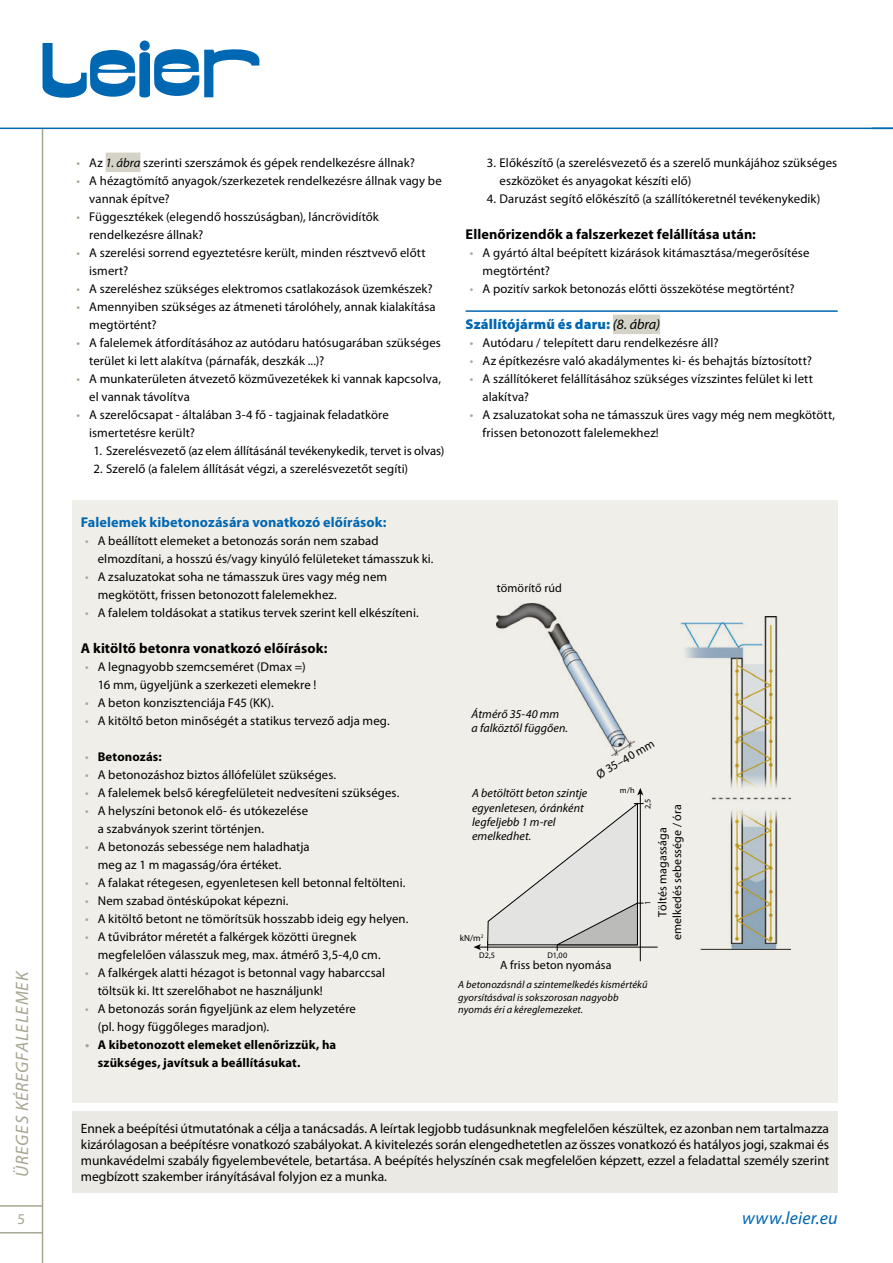
<style>
.page{position:relative;width:893px;height:1263px;background:#fff}
.page>*{position:absolute;margin:0;border:0;box-sizing:border-box;transform-origin:0 0}
.t1{font:italic 18px "Myriad Pro";letter-spacing:.045em;color:#a7a592}
.t2{font:italic 18px "Myriad Pro";letter-spacing:.01em;color:#0067b2}
.t3{font:15px "Myriad Pro";color:#a7a592}
.t4{font:700 14.25px "Myriad Pro";letter-spacing:.005em;color:#000}
.t5{font:700 14.25px "Myriad Pro";letter-spacing:.005em;color:#0067b2}
.t6{font:900 14.25px "Myriad Pro";letter-spacing:.01em;color:#0067b2}
.t7{font:13.5px/16.2px "Myriad Pro";color:#000;text-align:justify}
.t8{font:12.75px/18px "Myriad Pro";letter-spacing:.01em;color:#000}
.t9{font:700 12.75px/18px "Myriad Pro";letter-spacing:.01em;color:#000}
.t10{font:italic 12px/14.4px "Myriad Pro";letter-spacing:.005em;color:#000}
.t11{font:12px/14.4px "Myriad Pro";letter-spacing:.01em;color:#000;text-align:center}
.t12{font:italic 10.5px/12.6px "Myriad Pro";letter-spacing:.01em;color:#000}
.t13{font:9px "Myriad Pro";color:#000}
.t14{font:8.25px "Myriad Pro";color:#000}
.s1{color:#a7a592}
.s2{font-style:italic}
.s3{font-weight:400;font-style:italic;color:#000}
.s4{font-weight:400;color:#a7a592}
</style>
<div class="page">
<svg style="left:43px;top:41px;width:216px;height:57px"></svg>
<hr style="left:0;top:128px;width:893px;height:1px;background:#0067b2">
<hr style="left:42px;top:129px;width:1px;height:1134px;background:#a7a592">
<hr style="left:0;top:1205px;width:43px;height:1px;background:#a7a592">
<hr style="left:0;top:1232px;width:43px;height:1px;background:#a7a592">
<div style="left:72px;top:1111px;width:766px;height:82px;background:#ebe9e3"></div>
<div style="left:72px;top:500px;width:766px;height:603px;background:#efeee8"></div>
<hr style="left:640px;top:793px;width:1px;height:168px;background:#000">
<svg style="left:637px;top:788px;width:6px;height:7px"></svg>
<hr style="left:479px;top:947px;width:179px;height:1px;background:#000">
<svg style="left:473px;top:944px;width:8px;height:6px"></svg>
<svg style="left:487px;top:802px;width:157px;height:149px"></svg>
<img style="left:681px;top:616px;width:109px;height:334px">
<img style="left:496px;top:604px;width:139px;height:152px">
<hr style="left:466px;top:310px;width:372px;height:2px;background:#0067b2">
<div style="left:613px;top:315px;width:47px;height:19px;background:#d5d3c7"></div>
<div style="left:106px;top:153px;width:34px;height:19px;background:#d5d3c7"></div>
<h1 class="t1" style="left:11px;top:1177px;width:208px;rotate:-90deg">ÜREGES KÉREGFALELEMEK</h1>
<p class="t8" style="left:77px;top:153px;width:340px"><span class="s1">•</span> Az <span class="s2">1. ábra</span> szerinti szerszámok és gépek rendelkezésre állnak?</p>
<p class="t8" style="left:89px;top:171px;width:354px;text-indent:-13px"><span class="s1">•</span> A hézagtömítő anyagok/szerkezetek rendelkezésre állnak vagy be vannak építve?</p>
<p class="t8" style="left:89px;top:207px;width:291px;text-indent:-13px"><span class="s1">•</span> Függesztékek (elegendő hosszúságban), láncrövidítők rendelkezésre állnak?</p>
<p class="t8" style="left:89px;top:243px;width:338px;text-indent:-13px"><span class="s1">•</span> A szerelési sorrend egyeztetésre került, minden résztvevő előtt ismert?</p>
<p class="t8" style="left:77px;top:279px;width:358px"><span class="s1">•</span> A szereléshez szükséges elektromos csatlakozások üzemkészek?</p>
<p class="t8" style="left:89px;top:297px;width:348px;text-indent:-13px"><span class="s1">•</span> Amennyiben szükséges az átmeneti tárolóhely, annak kialakítása megtörtént?</p>
<p class="t8" style="left:89px;top:333px;width:353px;text-indent:-13px"><span class="s1">•</span> A falelemek átfordításához az autódaru hatósugarában szükséges terület ki lett alakítva (párnafák, deszkák ...)?</p>
<p class="t8" style="left:89px;top:369px;width:353px;text-indent:-13px"><span class="s1">•</span> A munkaterületen átvezető közművezetékek ki vannak kapcsolva, el vannak távolítva</p>
<p class="t8" style="left:89px;top:405px;width:301px;text-indent:-13px"><span class="s1">•</span> A szerelőcsapat - általában 3-4 fő - tagjainak feladatköre ismertetésre került?</p>
<p class="t8" style="left:94px;top:441px;width:352px">1. Szerelésvezető (az elem állításánál tevékenykedik, tervet is olvas)</p>
<p class="t8" style="left:94px;top:459px;width:316px">2. Szerelő (a falelem állítását végzi, a szerelésvezetőt segíti)</p>
<p class="t8" style="left:500px;top:153px;width:339px;text-indent:-13px">3. Előkészítő (a szerelésvezető és a szerelő munkájához szükséges eszközöket és anyagokat készíti elő)</p>
<p class="t8" style="left:487px;top:189px;width:335px">4. Daruzást segítő előkészítő (a szállítókeretnél tevékenykedik)</p>
<p class="t4" style="left:466px;top:225px;width:292px">Ellenőrizendők a falszerkezet felállítása után:</p>
<p class="t8" style="left:483px;top:243px;width:328px;text-indent:-13px"><span class="s1">•</span> A gyártó által beépített kizárások kitámasztása/megerősítése megtörtént?</p>
<p class="t8" style="left:470px;top:279px;width:326px"><span class="s1">•</span> A pozitív sarkok betonozás előtti összekötése megtörtént?</p>
<p class="t6" style="left:466px;top:316px;width:196px">Szállítójármű és daru: <span class="s3">(8. ábra)</span></p>
<p class="t8" style="left:470px;top:333px;width:250px"><span class="s1">•</span> Autódaru / telepített daru rendelkezésre áll?</p>
<p class="t8" style="left:470px;top:351px;width:344px"><span class="s1">•</span> Az építkezésre való akadálymentes ki- és behajtás bíztosított?</p>
<p class="t8" style="left:483px;top:369px;width:332px;text-indent:-13px"><span class="s1">•</span> A szállítókeret felállításához szükséges vízszintes felület ki lett alakítva?</p>
<p class="t8" style="left:483px;top:405px;width:354px;text-indent:-13px"><span class="s1">•</span> A zsaluzatokat soha ne támasszuk üres vagy még nem megkötött, frissen betonozott falelemekhez!</p>
<p class="t5" style="left:81px;top:513px;width:307px">Falelemek kibetonozására vonatkozó előírások:</p>
<p class="t8" style="left:98px;top:531px;width:337px;text-indent:-13px"><span class="s1">•</span> A beállított elemeket a betonozás során nem szabad elmozdítani, a hosszú és/vagy kinyúló felületeket támasszuk ki.</p>
<p class="t8" style="left:98px;top:567px;width:291px;text-indent:-13px"><span class="s1">•</span> A zsaluzatokat soha ne támasszuk üres vagy még nem megkötött, frissen betonozott falelemekhez.</p>
<p class="t8" style="left:85px;top:603px;width:335px"><span class="s1">•</span> A falelem toldásokat a statikus tervek szerint kell elkészíteni.</p>
<p class="t4" style="left:81px;top:639px;width:248px">A kitöltő betonra vonatkozó előírások:</p>
<p class="t8" style="left:98px;top:657px;width:220px;text-indent:-13px"><span class="s1">•</span> A legnagyobb szemcseméret (Dmax =)<br>16 mm, ügyeljünk a szerkezeti elemekre !</p>
<p class="t8" style="left:85px;top:693px;width:190px"><span class="s1">•</span> A beton konzisztenciája F45 (KK).</p>
<p class="t8" style="left:85px;top:711px;width:306px"><span class="s1">•</span> A kitöltő beton minőségét a statikus tervező adja meg.</p>
<p class="t9" style="left:85px;top:747px;width:78px"><span class="s4">•</span> Betonozás:</p>
<p class="t8" style="left:85px;top:765px;width:253px"><span class="s1">•</span> A betonozáshoz biztos állófelület szükséges.</p>
<p class="t8" style="left:85px;top:783px;width:316px"><span class="s1">•</span> A falelemek belső kéregfelületeit nedvesíteni szükséges.</p>
<p class="t8" style="left:98px;top:801px;width:212px;text-indent:-13px"><span class="s1">•</span> A helyszíni betonok elő- és utókezelése a szabványok szerint történjen.</p>
<p class="t8" style="left:98px;top:837px;width:213px;text-indent:-13px"><span class="s1">•</span> A betonozás sebessége nem haladhatja meg az 1 m magasság/óra értéket.</p>
<p class="t8" style="left:85px;top:873px;width:322px"><span class="s1">•</span> A falakat rétegesen, egyenletesen kell betonnal feltölteni.</p>
<p class="t8" style="left:85px;top:891px;width:205px"><span class="s1">•</span> Nem szabad öntéskúpokat képezni.</p>
<p class="t8" style="left:85px;top:909px;width:325px"><span class="s1">•</span> A kitöltő betont ne tömörítsük hosszabb ideig egy helyen.</p>
<p class="t8" style="left:98px;top:927px;width:284px;text-indent:-13px"><span class="s1">•</span> A tűvibrátor méretét a falkérgek közötti üregnek megfelelően válasszuk meg, max. átmérő 3,5-4,0 cm.</p>
<p class="t8" style="left:98px;top:963px;width:289px;text-indent:-13px"><span class="s1">•</span> A falkérgek alatti hézagot is betonnal vagy habarccsal töltsük ki. Itt szerelőhabot ne használjunk!</p>
<p class="t8" style="left:98px;top:999px;width:260px;text-indent:-13px"><span class="s1">•</span> A betonozás során figyeljünk az elem helyzetére (pl. hogy függőleges maradjon).</p>
<p class="t9" style="left:98px;top:1035px;width:240px;text-indent:-13px"><span class="s1">•</span> A kibetonozott elemeket ellenőrizzük, ha szükséges, javítsuk a beállításukat.</p>
<p class="t11" style="left:497px;top:581px;width:67px">tömörítő rúd</p>
<p class="t10" style="left:472px;top:707px;width:98px">Átmérő 35-40 mm a falköztől függően.</p>
<p class="t10" style="left:472px;top:786px;width:117px">A betöltött beton szintje egyenletesen, óránként legfeljebb 1 m-rel emelkedhet.</p>
<p class="t13" style="left:460px;top:932px;width:25px">kN/m<sup>2</sup></p>
<p class="t11" style="left:594px;top:769px;width:66px;rotate:-31deg">Ø 35–40 mm</p>
<p class="t14" style="left:620px;top:785px;width:16px">m/h</p>
<p class="t14" style="left:643px;top:809px;width:12px;rotate:-90deg">2,5</p>
<p class="t11" style="left:655px;top:940px;width:138px;rotate:-90deg">Töltés magassága emelkedés sebessége / óra</p>
<p class="t14" style="left:643px;top:905px;width:6px;rotate:-90deg">1</p>
<p class="t14" style="left:479px;top:950px;width:17px">D2,5</p>
<p class="t14" style="left:547px;top:950px;width:21px">D1,00</p>
<p class="t11" style="left:500px;top:958px;width:113px">A friss beton nyomása</p>
<p class="t12" style="left:458px;top:978px;width:191px">A betonozásnál a szintemelkedés kismértékű gyorsításával is sokszorosan nagyobb nyomás éri a kéreglemezeket.</p>
<p class="t7" style="left:81px;top:1120px;width:750px">Ennek a beépítési útmutatónak a célja a tanácsadás. A leírtak legjobb tudásunknak megfelelően készültek, ez azonban nem tartalmazza kizárólagosan a beépítésre vonatkozó szabályokat. A kivitelezés során elengedhetetlen az összes vonatkozó és hatályos jogi, szakmai és munkavédelmi szabály figyelembevétele, betartása. A beépítés helyszínén csak megfelelően képzett, ezzel a feladattal személy szerint megbízott szakember irányításával folyjon ez a munka.</p>
<p class="t3" style="left:17px;top:1209px;width:9px">5</p>
<h1 class="t2" style="left:742px;top:1207px;width:97px">www.leier.eu</h1>
</div>
